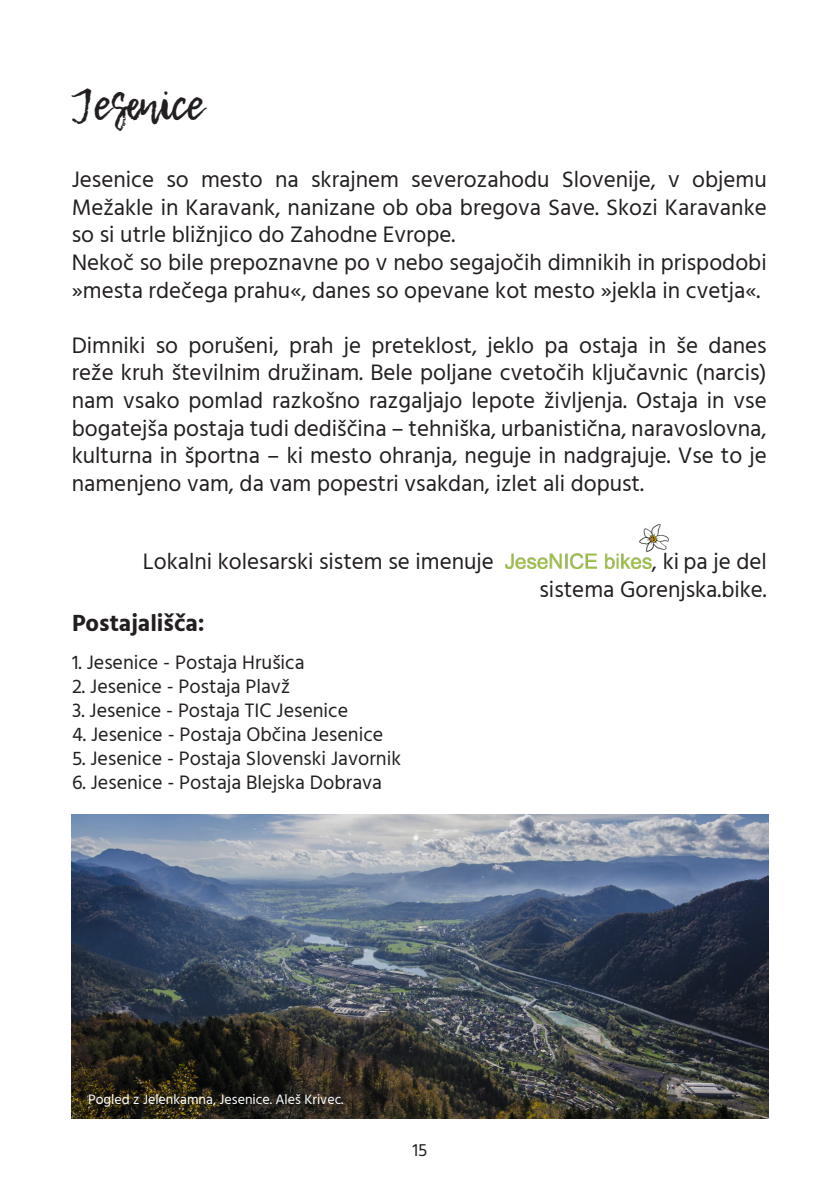
<style>
.page{position:relative;width:840px;height:1191px;background:#fff}
.page>*{position:absolute;margin:0;border:0;box-sizing:border-box;transform-origin:0 0}
.t1{font:44px "Lemon Tuesday";color:#231f20}
.t2{font:700 24px "Hind";color:#231f20}
.t3{font:23px/27.6px "Hind";color:#231f20}
.t4{font:20px "Hind";color:#231f20}
.t5{font:18px "Hind";color:#231f20}
.t6{font:14px "Hind";color:#fff}
</style>
<div class="page">
<img style="left:505px;top:524px;width:163px;height:45px">
<img style="left:72px;top:814px;width:695px;height:305px">
<h1 class="t1" style="left:72px;top:79px;width:133px">Jesenice</h1>
<p class="t3" style="left:72px;top:167px;width:696px">Jesenice so mesto na skrajnem severozahodu Slovenije, v objemu Mežakle in Karavank, nanizane ob oba bregova Save. Skozi Karavanke so si utrle bližnjico do Zahodne Evrope.<br>Nekoč so bile prepoznavne po v nebo segajočih dimnikih in prispodobi »mesta rdečega prahu«, danes so opevane kot mesto »jekla in cvetja«.</p>
<p class="t3" style="left:72px;top:332px;width:696px;text-align:justify">Dimniki so porušeni, prah je preteklost, jeklo pa ostaja in še danes reže kruh številnim družinam. Bele poljane cvetočih ključavnic (narcis) nam vsako pomlad razkošno razgaljajo lepote življenja. Ostaja in vse bogatejša postaja tudi dediščina – tehniška, urbanistična, naravoslovna, kulturna in športna – ki mesto ohranja, neguje in nadgrajuje. Vse to je namenjeno vam, da vam popestri vsakdan, izlet ali dopust.</p>
<p class="t3" style="left:143px;top:549px;width:352px">Lokalni kolesarski sistem se imenuje</p>
<p class="t3" style="left:539px;top:549px;width:229px;text-align:right">, ki pa je del<br>sistema Gorenjska.bike.</p>
<p class="t2" style="left:72px;top:608px;width:134px">Postajališča:</p>
<p class="t4" style="left:72px;top:649px;width:234px">1. Jesenice - Postaja Hrušica</p>
<p class="t4" style="left:72px;top:673px;width:219px">2. Jesenice - Postaja Plavž</p>
<p class="t4" style="left:72px;top:697px;width:277px">3. Jesenice - Postaja TIC Jesenice</p>
<p class="t4" style="left:72px;top:721px;width:312px">4. Jesenice - Postaja Občina Jesenice</p>
<p class="t4" style="left:72px;top:745px;width:330px">5. Jesenice - Postaja Slovenski Javornik</p>
<p class="t4" style="left:72px;top:769px;width:311px">6. Jesenice - Postaja Blejska Dobrava</p>
<p class="t6" style="left:88px;top:1090px;width:257px">Pogled z Jelenkamna, Jesenice. Aleš Krivec.</p>
<p class="t5" style="left:412px;top:1137px;width:16px">15</p>
</div>
